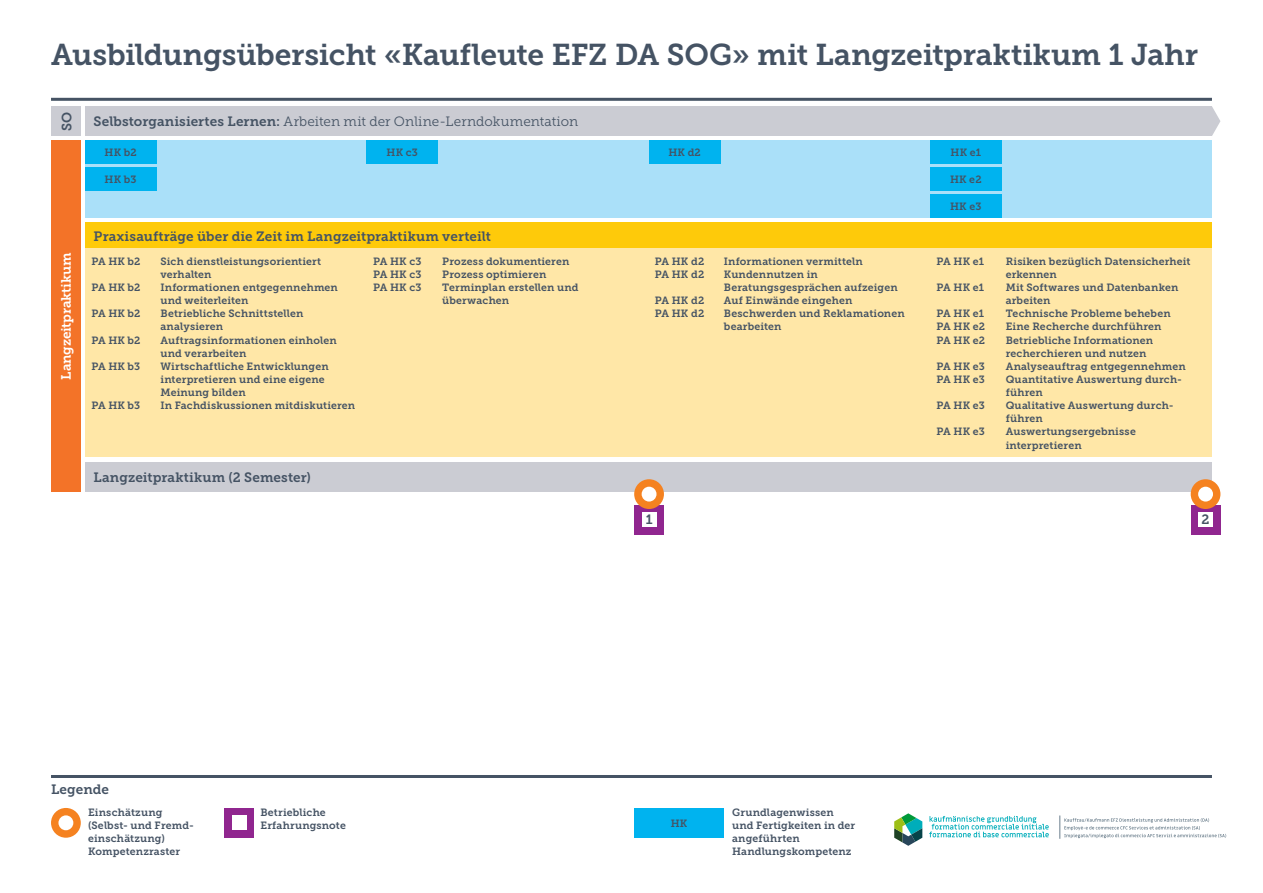
<style>
.page{position:relative;width:1263px;height:893px;background:#fff}
.page>*{position:absolute;margin:0;border:0;box-sizing:border-box;transform-origin:0 0}
.Titel__FR{font:30px "Museo Slab 700";letter-spacing:-.01em;color:#455364}
.Tabellentext__Grösse_1{font:13.5px "Museo Slab 700";letter-spacing:.005em;color:#455364}
.Tabellentext__Grösse_1-2{font:13.5px "Museo Slab 300";letter-spacing:.005em;color:#455364}
.Tabellentext__zentriert__Grösse_1{font:13.5px "Museo Slab 700";letter-spacing:-.01em;color:#fff}
.Tabellentext__zentriert__Grösse_1-2{font:13.5px "Museo Slab 700";color:#455364}
.Tabellentext__Grösse_2{font:10.5px/13.2px "Museo Slab 700";letter-spacing:.015em;color:#455364}
.Tabellentext__kompakt__zentriert__Grösse{font:10.5px "Museo Slab 700";letter-spacing:.015em;color:#455364}
.s1{font-family:"Museo Slab 700"}
</style>
<div class="page">
<div style="left:85px;top:140px;width:1127px;height:78px;background:#aae0f9"></div>
<hr style="left:51px;top:98px;width:1161px;height:3px;background:#455364">
<div style="left:85px;top:106px;width:1127px;height:30px;background:#cbccd3"></div>
<div style="left:85px;top:462px;width:1127px;height:30px;background:#cbccd3"></div>
<div style="left:85px;top:222px;width:1127px;height:29px;background:#feca0a"></div>
<div style="left:152px;top:248px;width:215px;height:209px;background:#ffe7a7"></div>
<div style="left:434px;top:248px;width:214px;height:209px;background:#ffe7a7"></div>
<div style="left:715px;top:248px;width:215px;height:209px;background:#ffe7a7"></div>
<div style="left:997px;top:248px;width:215px;height:209px;background:#ffe7a7"></div>
<div style="left:51px;top:106px;width:30px;height:30px;background:#cbccd3"></div>
<div style="left:51px;top:140px;width:30px;height:352px;background:#f37328"></div>
<svg style="left:1212px;top:107px;width:8px;height:29px"></svg>
<hr style="left:1028px;top:775px;width:184px;height:3px;background:#455364">
<hr style="left:51px;top:775px;width:979px;height:3px;background:#455364">
<div style="left:634px;top:808px;width:90px;height:30px;background:#00b3ef"></div>
<div style="left:51px;top:808px;width:30px;height:30px;background:#f58220;border-radius:50%"></div>
<div style="left:58px;top:815px;width:15px;height:15px;background:#fff;border-radius:50%"></div>
<div style="left:224px;top:808px;width:30px;height:30px;background:#90268f"></div>
<div style="left:232px;top:815px;width:15px;height:15px;background:#fff"></div>
<div style="left:85px;top:140px;width:71px;height:24px;background:#00b3ef"></div>
<div style="left:367px;top:140px;width:71px;height:24px;background:#00b3ef"></div>
<div style="left:649px;top:140px;width:71px;height:24px;background:#00b3ef"></div>
<div style="left:930px;top:140px;width:71px;height:24px;background:#00b3ef"></div>
<div style="left:930px;top:167px;width:71px;height:24px;background:#00b3ef"></div>
<div style="left:930px;top:195px;width:71px;height:23px;background:#00b3ef"></div>
<div style="left:85px;top:168px;width:71px;height:23px;background:#00b3ef"></div>
<div style="left:85px;top:248px;width:67px;height:209px;background:#ffe7a7"></div>
<div style="left:367px;top:248px;width:67px;height:209px;background:#ffe7a7"></div>
<div style="left:648px;top:248px;width:67px;height:209px;background:#ffe7a7"></div>
<div style="left:930px;top:248px;width:67px;height:209px;background:#ffe7a7"></div>
<svg style="left:929px;top:816px;width:120px;height:21px"></svg>
<svg style="left:894px;top:813px;width:28px;height:33px"></svg>
<svg style="left:1059px;top:815px;width:167px;height:24px"></svg>
<div style="left:1191px;top:505px;width:29px;height:29px;background:#90268f"></div>
<div style="left:1198px;top:512px;width:15px;height:15px;background:#fff"></div>
<div style="left:634px;top:505px;width:30px;height:29px;background:#90268f"></div>
<div style="left:642px;top:512px;width:14px;height:15px;background:#fff"></div>
<div style="left:1191px;top:479px;width:29px;height:30px;background:#f58220;border-radius:50%"></div>
<div style="left:1198px;top:487px;width:15px;height:15px;background:#fff;border-radius:50%"></div>
<div style="left:634px;top:479px;width:30px;height:30px;background:#f58220;border-radius:50%"></div>
<div style="left:642px;top:487px;width:14px;height:15px;background:#fff;border-radius:50%"></div>
<p class="Titel__FR" style="left:51px;top:38px;width:1149px">Ausbildungsübersicht «Kaufleute EFZ DA SOG» mit Langzeitpraktikum 1 Jahr</p>
<p class="Tabellentext__zentriert__Grösse_1-2" style="left:59px;top:131px;width:21px;rotate:-90deg">SO</p>
<p class="Tabellentext__zentriert__Grösse_1" style="left:58px;top:380px;width:129px;rotate:-90deg">Langzeitpraktikum</p>
<p class="Tabellentext__Grösse_1-2" style="left:94px;top:114px;width:486px"><span class="s1">Selbstorganisiertes Lernen:</span> Arbeiten mit der Online-Lerndokumentation</p>
<p class="Tabellentext__kompakt__zentriert__Grösse" style="left:105px;top:146px;width:34px">HK b2</p>
<p class="Tabellentext__kompakt__zentriert__Grösse" style="left:387px;top:146px;width:33px">HK c3</p>
<p class="Tabellentext__kompakt__zentriert__Grösse" style="left:668px;top:146px;width:34px">HK d2</p>
<p class="Tabellentext__kompakt__zentriert__Grösse" style="left:950px;top:146px;width:32px">HK e1</p>
<p class="Tabellentext__kompakt__zentriert__Grösse" style="left:950px;top:173px;width:33px">HK e2</p>
<p class="Tabellentext__kompakt__zentriert__Grösse" style="left:950px;top:201px;width:33px">HK e3</p>
<p class="Tabellentext__kompakt__zentriert__Grösse" style="left:105px;top:173px;width:33px">HK b3</p>
<p class="Tabellentext__Grösse_1" style="left:94px;top:229px;width:399px">Praxisaufträge über die Zeit im Langzeitpraktikum verteilt</p>
<p class="Tabellentext__Grösse_2" style="left:161px;top:255px;width:162px">Sich dienstleistungsorientiert verhalten</p>
<p class="Tabellentext__Grösse_2" style="left:161px;top:281px;width:179px">Informationen entgegennehmen und weiterleiten</p>
<p class="Tabellentext__Grösse_2" style="left:161px;top:307px;width:144px">Betriebliche Schnittstellen analysieren</p>
<p class="Tabellentext__Grösse_2" style="left:161px;top:333px;width:178px">Auftragsinformationen einholen und verarbeiten</p>
<p class="Tabellentext__Grösse_2" style="left:161px;top:360px;width:170px">Wirtschaftliche Entwicklungen interpretieren und eine eigene<br>Meinung bilden</p>
<p class="Tabellentext__Grösse_2" style="left:161px;top:399px;width:196px">In Fachdiskussionen mitdiskutieren</p>
<p class="Tabellentext__Grösse_2" style="left:91px;top:255px;width:51px">PA HK b2</p>
<p class="Tabellentext__Grösse_2" style="left:91px;top:281px;width:51px">PA HK b2</p>
<p class="Tabellentext__Grösse_2" style="left:91px;top:307px;width:51px">PA HK b2</p>
<p class="Tabellentext__Grösse_2" style="left:91px;top:333px;width:51px">PA HK b2</p>
<p class="Tabellentext__Grösse_2" style="left:91px;top:360px;width:50px">PA HK b3</p>
<p class="Tabellentext__Grösse_2" style="left:91px;top:399px;width:50px">PA HK b3</p>
<p class="Tabellentext__Grösse_2" style="left:373px;top:255px;width:50px">PA HK c3</p>
<p class="Tabellentext__Grösse_2" style="left:373px;top:268px;width:50px">PA HK c3</p>
<p class="Tabellentext__Grösse_2" style="left:373px;top:281px;width:50px">PA HK c3</p>
<p class="Tabellentext__Grösse_2" style="left:442px;top:255px;width:129px">Prozess dokumentieren</p>
<p class="Tabellentext__Grösse_2" style="left:442px;top:268px;width:106px">Prozess optimieren</p>
<p class="Tabellentext__Grösse_2" style="left:442px;top:281px;width:138px">Terminplan erstellen und überwachen</p>
<p class="Tabellentext__Grösse_1" style="left:94px;top:469px;width:219px">Langzeitpraktikum (2 Semester)</p>
<p class="Tabellentext__Grösse_2" style="left:655px;top:255px;width:51px">PA HK d2</p>
<p class="Tabellentext__Grösse_2" style="left:655px;top:268px;width:51px">PA HK d2</p>
<p class="Tabellentext__Grösse_2" style="left:655px;top:294px;width:51px">PA HK d2</p>
<p class="Tabellentext__Grösse_2" style="left:655px;top:307px;width:51px">PA HK d2</p>
<p class="Tabellentext__Grösse_2" style="left:724px;top:255px;width:140px">Informationen vermitteln</p>
<p class="Tabellentext__Grösse_2" style="left:724px;top:268px;width:175px">Kundennutzen in<br>Beratungsgesprächen aufzeigen</p>
<p class="Tabellentext__Grösse_2" style="left:724px;top:294px;width:130px">Auf Einwände eingehen</p>
<p class="Tabellentext__Grösse_2" style="left:724px;top:307px;width:182px">Beschwerden und Reklamationen bearbeiten</p>
<p class="Tabellentext__Grösse_2" style="left:936px;top:255px;width:49px">PA HK e1</p>
<p class="Tabellentext__Grösse_2" style="left:936px;top:281px;width:49px">PA HK e1</p>
<p class="Tabellentext__Grösse_2" style="left:936px;top:307px;width:49px">PA HK e1</p>
<p class="Tabellentext__Grösse_2" style="left:936px;top:320px;width:50px">PA HK e2</p>
<p class="Tabellentext__Grösse_2" style="left:936px;top:333px;width:50px">PA HK e2</p>
<p class="Tabellentext__Grösse_2" style="left:936px;top:360px;width:50px">PA HK e3</p>
<p class="Tabellentext__Grösse_2" style="left:936px;top:373px;width:50px">PA HK e3</p>
<p class="Tabellentext__Grösse_2" style="left:936px;top:399px;width:50px">PA HK e3</p>
<p class="Tabellentext__Grösse_2" style="left:936px;top:425px;width:50px">PA HK e3</p>
<p class="Tabellentext__Grösse_2" style="left:1006px;top:255px;width:186px">Risiken bezüglich Datensicherheit erkennen</p>
<p class="Tabellentext__Grösse_2" style="left:1006px;top:281px;width:174px">Mit Softwares und Datenbanken arbeiten</p>
<p class="Tabellentext__Grösse_2" style="left:1006px;top:307px;width:166px">Technische Probleme beheben</p>
<p class="Tabellentext__Grösse_2" style="left:1006px;top:320px;width:157px">Eine Recherche durchführen</p>
<p class="Tabellentext__Grösse_2" style="left:1006px;top:333px;width:149px">Betriebliche Informationen recherchieren und nutzen</p>
<p class="Tabellentext__Grösse_2" style="left:1006px;top:360px;width:181px">Analyseauftrag entgegennehmen</p>
<p class="Tabellentext__Grösse_2" style="left:1006px;top:373px;width:178px">Quantitative Auswertung durch&shy;führen</p>
<p class="Tabellentext__Grösse_2" style="left:1006px;top:399px;width:170px">Qualitative Auswertung durch&shy;führen</p>
<p class="Tabellentext__Grösse_2" style="left:1006px;top:425px;width:132px">Auswertungsergebnisse interpretieren</p>
<p class="Tabellentext__Grösse_1" style="left:646px;top:512px;width:8px">1</p>
<p class="Tabellentext__Grösse_1" style="left:1201px;top:512px;width:10px">2</p>
<p class="Tabellentext__Grösse_1" style="left:51px;top:781px;width:60px">Legende</p>
<p class="Tabellentext__Grösse_2" style="left:88px;top:806px;width:107px">Einschätzung (Selbst- und Fremd&shy;einschätzung)<br>Kompetenzraster</p>
<p class="Tabellentext__Grösse_2" style="left:260px;top:806px;width:87px">Betriebliche<br>Erfahrungsnote</p>
<p class="Tabellentext__kompakt__zentriert__Grösse" style="left:671px;top:817px;width:18px">HK</p>
<p class="Tabellentext__Grösse_2" style="left:732px;top:806px;width:125px">Grundlagenwissen und Fertigkeiten in der angeführten</p>
<p class="Tabellentext__Grösse_2" style="left:732px;top:845px;width:121px">Handlungskompetenz</p>
</div>
